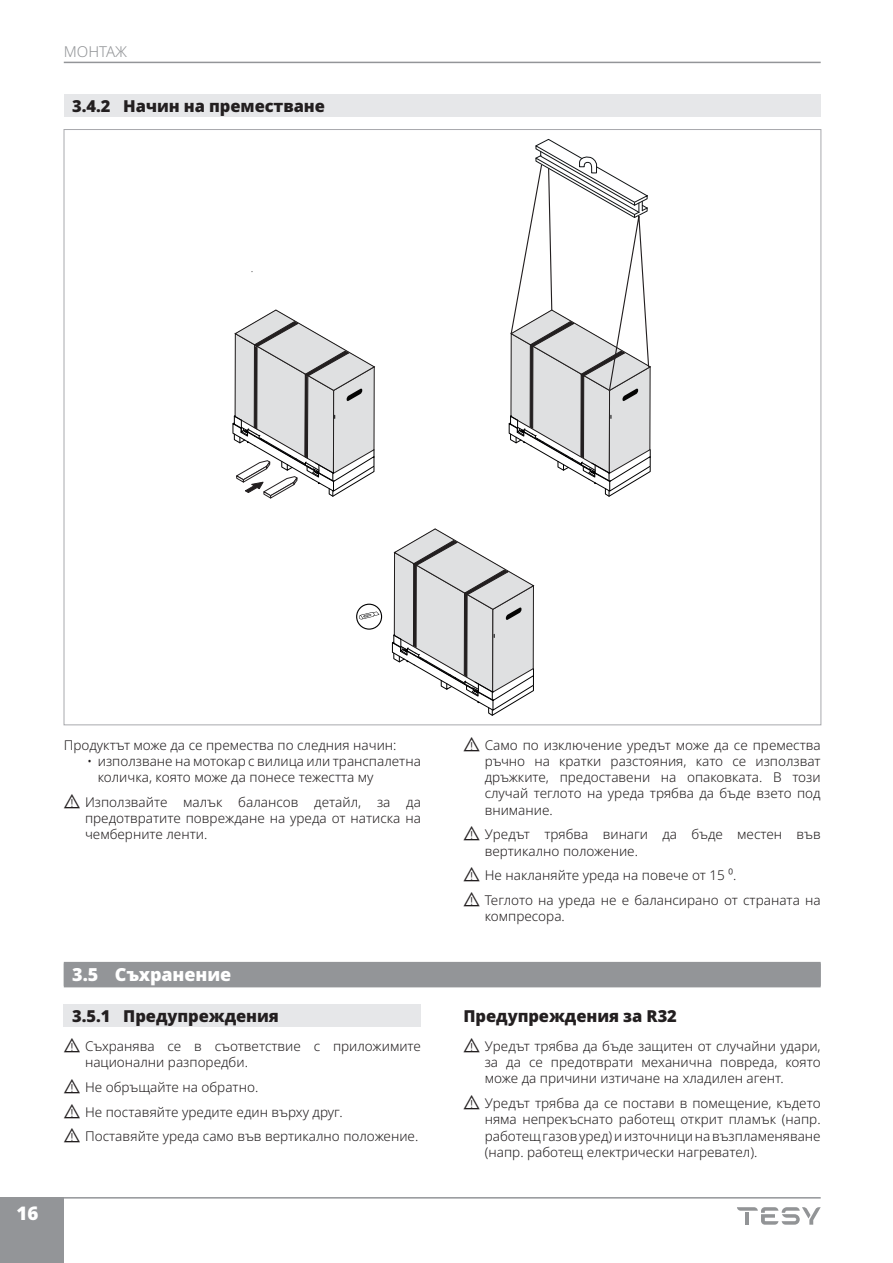
<style>
.page{position:relative;width:893px;height:1263px;background:#fff}
.page>*{position:absolute;margin:0;border:0;box-sizing:border-box;transform-origin:0 0}
.t1{font:900 18.75px "Noto Sans";color:#fff}
.t2{font:900 18px "Noto Sans";letter-spacing:-.005em;color:#fff}
.t3{font:900 16.5px "Noto Sans";letter-spacing:-.005em;color:#231f20}
.t4{font:300 15px "Noto Sans";color:#939598}
.t5{font:300 13.5px/16.2px "Noto Sans";color:#231f20}
</style>
<div class="page">
<hr style="left:64px;top:1197px;width:757px;height:1px;background:#939598">
<div style="left:0;top:1197px;width:64px;height:66px;background:#939598"></div>
<hr style="left:64px;top:62px;width:757px;height:1px;background:#939598">
<svg style="left:737px;top:1207px;width:84px;height:18px"></svg>
<div style="left:64px;top:95px;width:757px;height:22px;background:#e6e7e9"></div>
<svg style="left:392px;top:528px;width:142px;height:187px"></svg>
<svg style="left:233px;top:310px;width:142px;height:189px"></svg>
<svg style="left:509px;top:139px;width:142px;height:358px"></svg>
<svg style="left:359px;top:611px;width:20px;height:8px"></svg>
<div style="left:356px;top:604px;width:26px;height:26px;border:1px solid #000001;border-radius:50%"></div>
<div style="left:64px;top:963px;width:757px;height:24px;background:#939598"></div>
<div style="left:64px;top:962px;width:757px;height:24px;background:#939598"></div>
<div style="left:64px;top:1004px;width:357px;height:23px;background:#e6e7e9"></div>
<p class="t4" style="left:64px;top:41px;width:65px">МОНТАЖ</p>
<p class="t3" style="left:72px;top:94px;width:254px">3.4.2 Начин на преместване</p>
<p class="t5" style="left:64px;top:737px;width:334px">Продуктът може да се премества по следния начин:</p>
<p class="t5" style="left:98px;top:753px;width:325px;text-indent:-11px">• използване на мотокар с вилица или транспалетна количка, която може да понесе тежестта му</p>
<p class="t5" style="left:85px;top:794px;width:337px;text-align:justify">Използвайте малък балансов детайл, за да предотвратите повреждане на уреда от натиска на чемберните ленти.</p>
<h1 class="t1" style="left:17px;top:1199px;width:23px">16</h1>
<h2 class="t2" style="left:72px;top:961px;width:161px">3.5 Съхранение</h2>
<p class="t3" style="left:72px;top:1003px;width:208px">3.5.1 Предупреждения</p>
<p class="t5" style="left:85px;top:1038px;width:337px">Съхранява се в съответствие с приложимите национални разпоредби.</p>
<p class="t5" style="left:85px;top:1075px;width:335px;line-height:24.8px">Не обръщайте на обратно.<br>Не поставяйте уредите един върху друг.<br>Поставяйте уреда само във вертикално положение.</p>
<p class="t5" style="left:485px;top:737px;width:337px;text-align:justify">Само по изключение уредът може да се премества ръчно на кратки разстояния, като се използват дръжките, предоставени на опаковката. В този случай теглото на уреда трябва да бъде взето под внимание.</p>
<p class="t5" style="left:485px;top:827px;width:337px">Уредът трябва винаги да бъде местен във вертикално положение.</p>
<p class="t5" style="left:485px;top:863px;width:337px;line-height:24.8px">Не накланяйте уреда на повече от 15 ⁰.<br>Теглото на уреда не е балансирано от страната на</p>
<p class="t5" style="left:485px;top:908px;width:82px">компресора.</p>
<p class="t3" style="left:463px;top:1003px;width:215px">Предупреждения за R32</p>
<p class="t5" style="left:485px;top:1038px;width:337px;text-align:justify">Уредът трябва да бъде защитен от случайни удари, за да се предотврати механична повреда, която може да причини изтичане на хладилен агент.</p>
<p class="t5" style="left:485px;top:1095px;width:337px;text-align:justify">Уредът трябва да се постави в помещение, където няма непрекъснато работещ открит пламък (напр. работещ газов уред) и източници на възпламеняване (напр. работещ електрически нагревател).</p>
</div>
